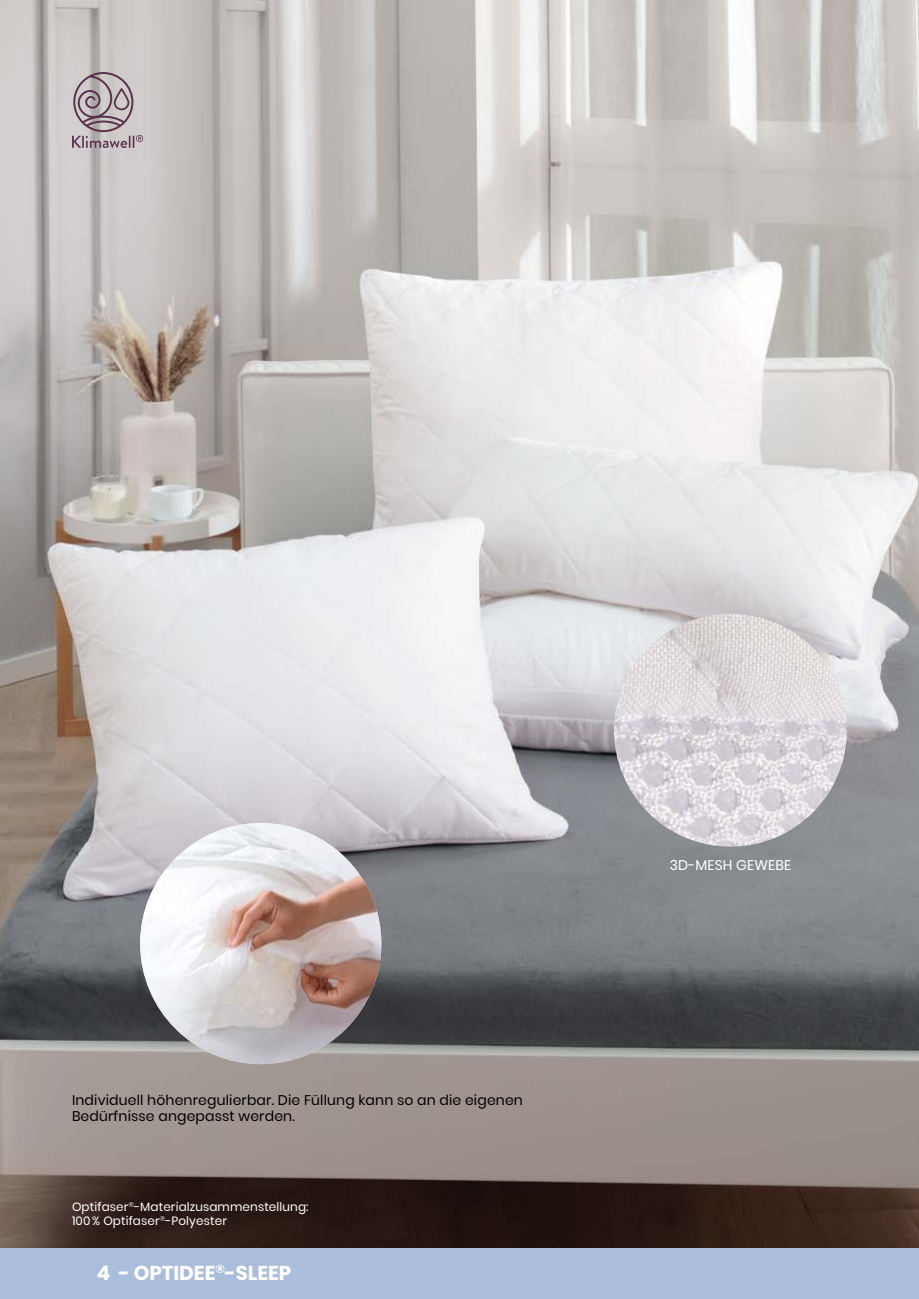
<style>
.page{position:relative;width:919px;height:1299px;background:#fff}
.page>*{position:absolute;margin:0;border:0;box-sizing:border-box;transform-origin:0 0}
.t1{font:700 20px "Poppins";color:#fff}
.t2{font:14px/16.8px "Poppins";letter-spacing:.01em;color:#000}
.t3{font:14px "Poppins";letter-spacing:.01em;color:#fff}
.t4{font:12px/14.4px "Poppins";letter-spacing:.01em;color:#fff}
</style>
<div class="page">
<img style="left:0;top:0;width:918px;height:1248px">
<hr style="left:918px;top:0;width:1px;height:812px;background:#754764">
<div style="left:0;top:1248px;width:918px;height:50px;background:#aabdda"></div>
<svg style="left:72px;top:72px;width:71px;height:76px;background:#b3a7ac"></svg>
<img style="left:614px;top:613px;width:232px;height:233px;border-radius:116px">
<img style="left:140px;top:822px;width:241px;height:242px;border-radius:121px">
<p class="t2" style="left:72px;top:1091px;width:452px">Individuell höhenregulierbar. Die Füllung kann so an die eigenen<br>Bedürfnisse angepasst werden.</p>
<p class="t4" style="left:72px;top:1199px;width:238px">Optifaser<sup>®</sup>-Materialzusammenstellung:<br>100% Optifaser<sup>®</sup>-Polyester</p>
<h1 class="t1" style="left:97px;top:1260px;width:196px">4 - OPTIDEE<sup>®</sup>-SLEEP</h1>
<p class="t3" style="left:669px;top:856px;width:123px">3D-MESH GEWEBE</p>
</div>
